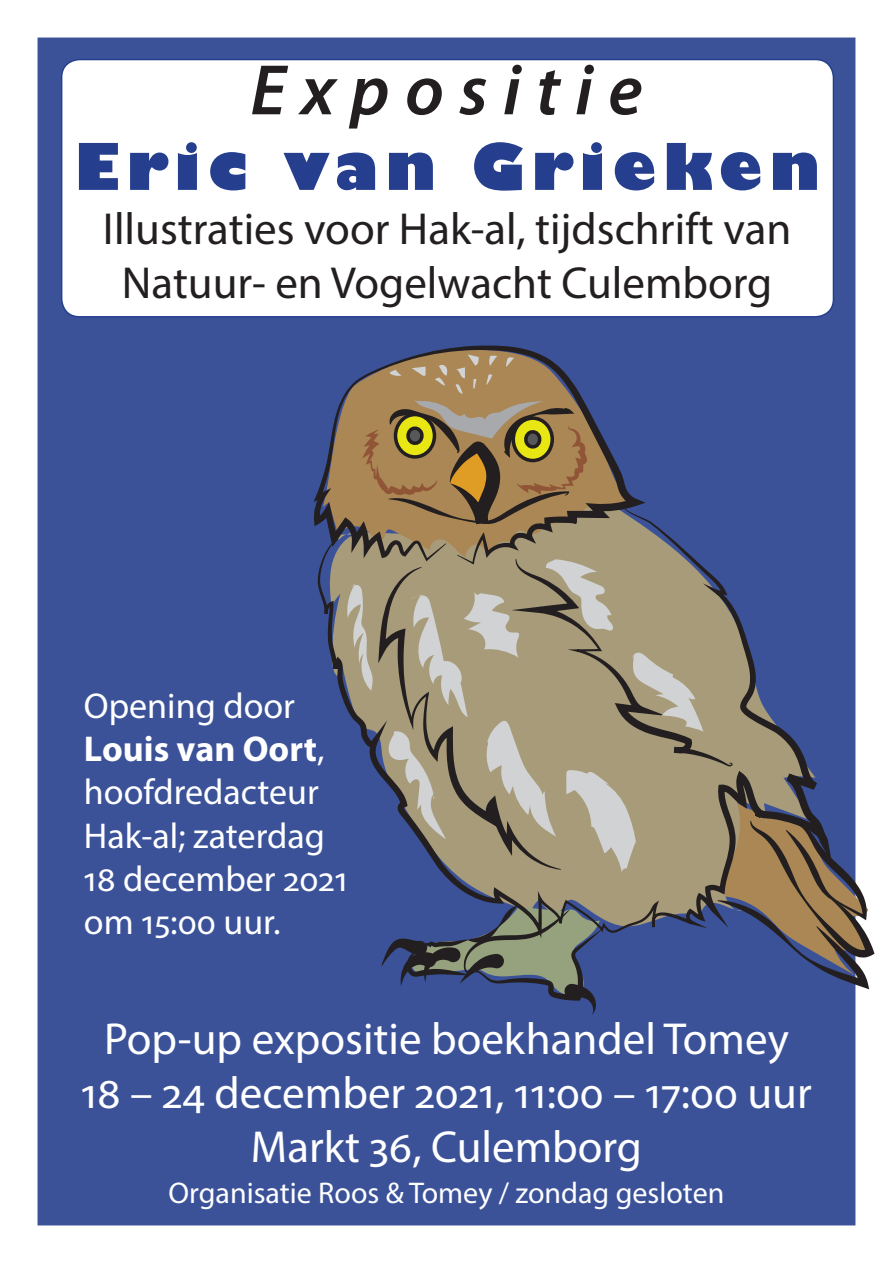
<style>
.page{position:relative;width:893px;height:1263px;background:#fff}
.page>*{position:absolute;margin:0;border:0;box-sizing:border-box;transform-origin:0 0}
.t1{font:italic 600 72px "Myriad Pro";letter-spacing:.21em;color:#231f20}
.t2{font:800 63px "Gill Sans Std";letter-spacing:.11em;color:#253f8e}
.t3{font:45px "Myriad Pro";color:#fff}
.t4{font:45px/54px "Myriad Pro";color:#231f20;text-align:center}
.t5{font:36px/43.2px "Myriad Pro";color:#fff}
.t6{font:30px "Myriad Pro";color:#fff}
.s1{font-weight:700}
</style>
<div class="page">
<div style="left:38px;top:38px;width:817px;height:1187px;background:#3b5299"></div>
<svg style="left:314px;top:345px;width:332px;height:181px"></svg>
<svg style="left:318px;top:506px;width:499px;height:427px"></svg>
<svg style="left:378px;top:567px;width:10px;height:303px"></svg>
<svg style="left:703px;top:559px;width:30px;height:207px;background:#908978"></svg>
<svg style="left:710px;top:793px;width:164px;height:196px"></svg>
<svg style="left:381px;top:906px;width:220px;height:109px"></svg>
<svg style="left:346px;top:583px;width:27px;height:108px;background:#b3ab95"></svg>
<svg style="left:388px;top:559px;width:315px;height:314px;background:#a39a83"></svg>
<svg style="left:362px;top:354px;width:225px;height:170px;background:#947a50"></svg>
<div style="left:62px;top:60px;width:771px;height:257px;background:#fff;border-radius:18px"></div>
<div style="left:61px;top:59px;width:773px;height:259px;border:2px solid #253f8e;border-radius:18px"></div>
<p class="t1" style="left:250px;top:51px;width:394px">Expositie</p>
<p class="t2" style="left:74px;top:127px;width:747px">Eric van Grieken</p>
<p class="t4" style="left:103px;top:201px;width:690px">Illustraties voor Hak-al, tijdschrift van<br>Natuur- en Vogelwacht Culemborg</p>
<p class="t5" style="left:84px;top:684px;width:265px">Opening door<br><span class="s1">Louis van Oort</span>, hoofdredacteur<br>Hak-al; zaterdag<br>18 december 2021</p>
<p class="t5" style="left:84px;top:900px;width:198px">om 15:00 uur.</p>
<p class="t3" style="left:104px;top:1011px;width:686px">Pop-up expositie boekhandel Tomey</p>
<p class="t3" style="left:81px;top:1065px;width:732px">18 – 24 december 2021, 11:00 – 17:00 uur</p>
<p class="t3" style="left:251px;top:1119px;width:393px">Markt 36, Culemborg</p>
<p class="t6" style="left:169px;top:1174px;width:557px">Organisatie Roos &amp; Tomey / zondag gesloten</p>
</div>
